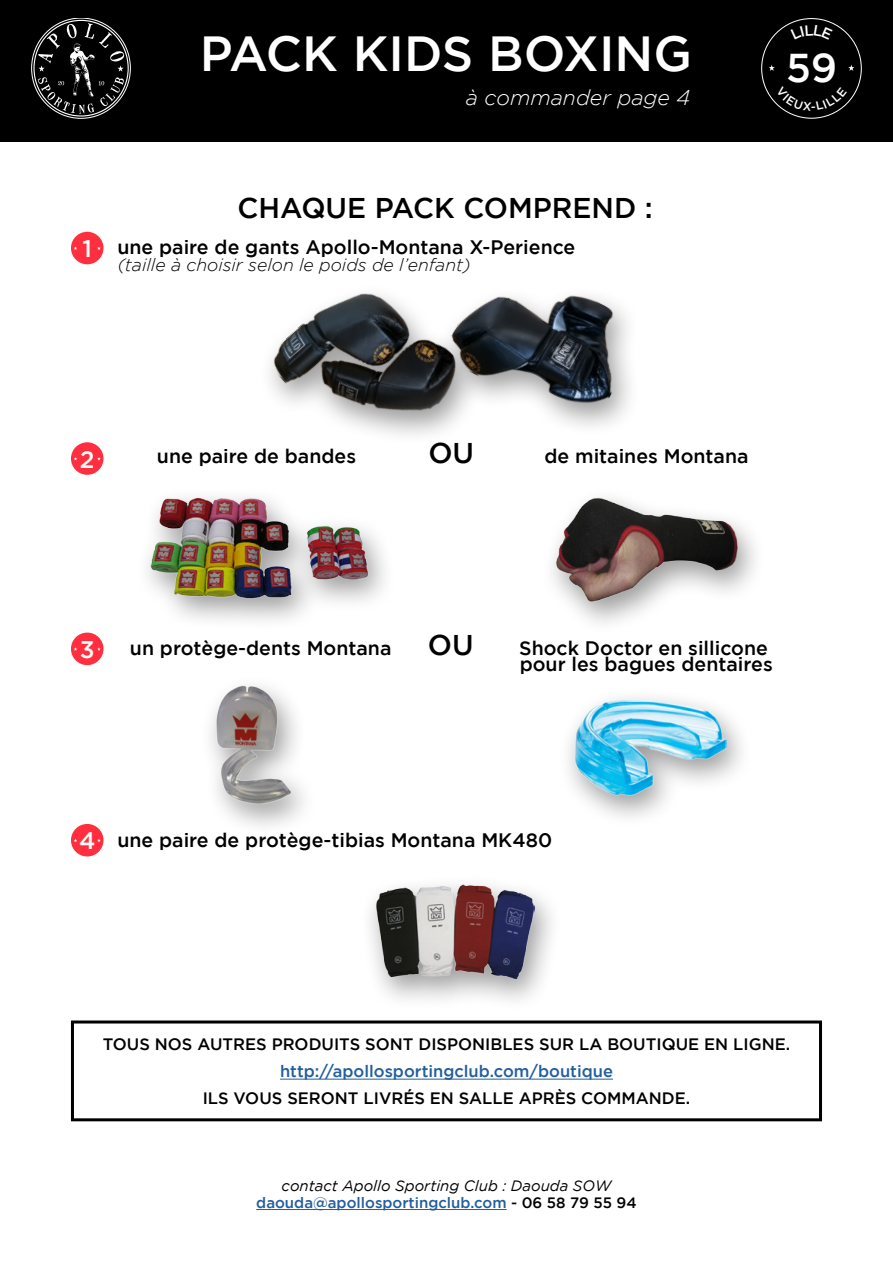
<style>
.page{position:relative;width:893px;height:1263px;background:#fff}
.page>*{position:absolute;margin:0;border:0;box-sizing:border-box;transform-origin:0 0}
.t1{font:500 49.2px "Gotham";color:#fff}
.t2{font:500 40.05px "Gotham";color:#fff}
.t3{font:500 28.5px "Gotham";color:#000}
.t4{font:500 24px "Gotham";color:#fffffb}
.t5{font:italic 300 21.45px "Gotham";color:#fff}
.t6{font:500 19.5px/16.5px "Gotham";color:#000}
.t7{font:italic 300 17.7px "Gotham";color:#000}
.t8{font:500 16.5px "Gotham";color:#000}
.t9{font:500 16.5px "Gotham";color:#215e9e}
.t10{font:italic 15px/16.5px "Gotham";color:#000;text-align:center}
.s1{font-weight:500;font-style:normal;color:#215e9e}
.s2{font-weight:500;font-style:normal}
</style>
<div class="page">
<hr style="left:280px;top:1079px;width:333px;height:1px;background:#215e9e">
<div style="left:71px;top:1020px;width:751px;height:101px;border:3px solid #000"></div>
<img style="left:269px;top:293px;width:167px;height:142px">
<div style="left:436px;top:285px;width:206px;height:152px;background:#000;opacity:.4"></div>
<img style="left:441px;top:285px;width:201px;height:150px">
<div style="left:135px;top:486px;width:262px;height:146px;background:#000;opacity:.4"></div>
<img style="left:150px;top:486px;width:221px;height:146px">
<div style="left:540px;top:486px;width:227px;height:149px;background:#000;opacity:.4"></div>
<img style="left:555px;top:497px;width:212px;height:106px">
<div style="left:199px;top:674px;width:120px;height:163px;background:#000;opacity:.4"></div>
<img style="left:199px;top:685px;width:114px;height:121px">
<div style="left:558px;top:686px;width:197px;height:142px;background:#000;opacity:.4"></div>
<img style="left:575px;top:699px;width:152px;height:96px">
<div style="left:360px;top:873px;width:203px;height:139px;background:#000;opacity:.4"></div>
<img style="left:376px;top:884px;width:159px;height:96px">
<div style="left:0;top:0;width:893px;height:142px;background:#010000"></div>
<svg style="left:38px;top:23px;width:86px;height:91px"></svg>
<div style="left:71px;top:442px;width:32px;height:33px;background:#ff2f3f;border-radius:50%"></div>
<div style="left:71px;top:232px;width:32px;height:32px;background:#ff2f3f;border-radius:50%"></div>
<div style="left:71px;top:633px;width:32px;height:32px;background:#ff2f3f;border-radius:50%"></div>
<div style="left:71px;top:824px;width:32px;height:32px;background:#ff2f3f;border-radius:50%"></div>
<hr style="left:256px;top:1209px;width:251px;height:1px;background:#215e9e">
<svg style="left:761px;top:18px;width:101px;height:101px"></svg>
<h1 class="t1" style="left:200px;top:26px;width:494px">PACK KIDS BOXING</h1>
<p class="t5" style="left:466px;top:86px;width:226px">à commander page 4</p>
<p class="t4" style="left:83px;top:235px;width:11px">1</p>
<h3 class="t3" style="left:237px;top:192px;width:417px">CHAQUE PACK COMPREND :</h3>
<p class="t6" style="left:117px;top:239px;width:459px">une paire de gants Apollo-Montana X-Perience</p>
<p class="t7" style="left:117px;top:255px;width:355px">(taille à choisir selon le poids de l’enfant)</p>
<h2 class="t2" style="left:786px;top:45px;width:53px">59</h2>
<p class="t4" style="left:80px;top:445px;width:16px">2</p>
<p class="t6" style="left:157px;top:447px;width:201px">une paire de bandes</p>
<h3 class="t3" style="left:428px;top:436px;width:47px">OU</h3>
<p class="t6" style="left:544px;top:447px;width:206px">de mitaines Montana</p>
<p class="t4" style="left:80px;top:636px;width:16px">3</p>
<p class="t6" style="left:130px;top:639px;width:263px">un protège-dents Montana</p>
<h3 class="t3" style="left:428px;top:628px;width:47px">OU</h3>
<p class="t6" style="left:519px;top:639px;width:255px">Shock Doctor en sillicone pour les bagues dentaires</p>
<p class="t4" style="left:79px;top:827px;width:18px">4</p>
<p class="t6" style="left:117px;top:831px;width:436px">une paire de protège-tibias Montana MK480</p>
<p class="t8" style="left:103px;top:1035px;width:689px">TOUS NOS AUTRES PRODUITS SONT DISPONIBLES SUR LA BOUTIQUE EN LIGNE.</p>
<p class="t9" style="left:280px;top:1062px;width:334px">http://apollosportingclub.com/boutique</p>
<p class="t8" style="left:203px;top:1089px;width:489px">ILS VOUS SERONT LIVRÉS EN SALLE APRÈS COMMANDE.</p>
<p class="t10" style="left:256px;top:1177px;width:382px">contact Apollo Sporting Club : Daouda SOW <span class="s1">daouda@apollosportingclub.com</span> <span class="s2">- 06 58 79 55 94</span></p>
</div>
